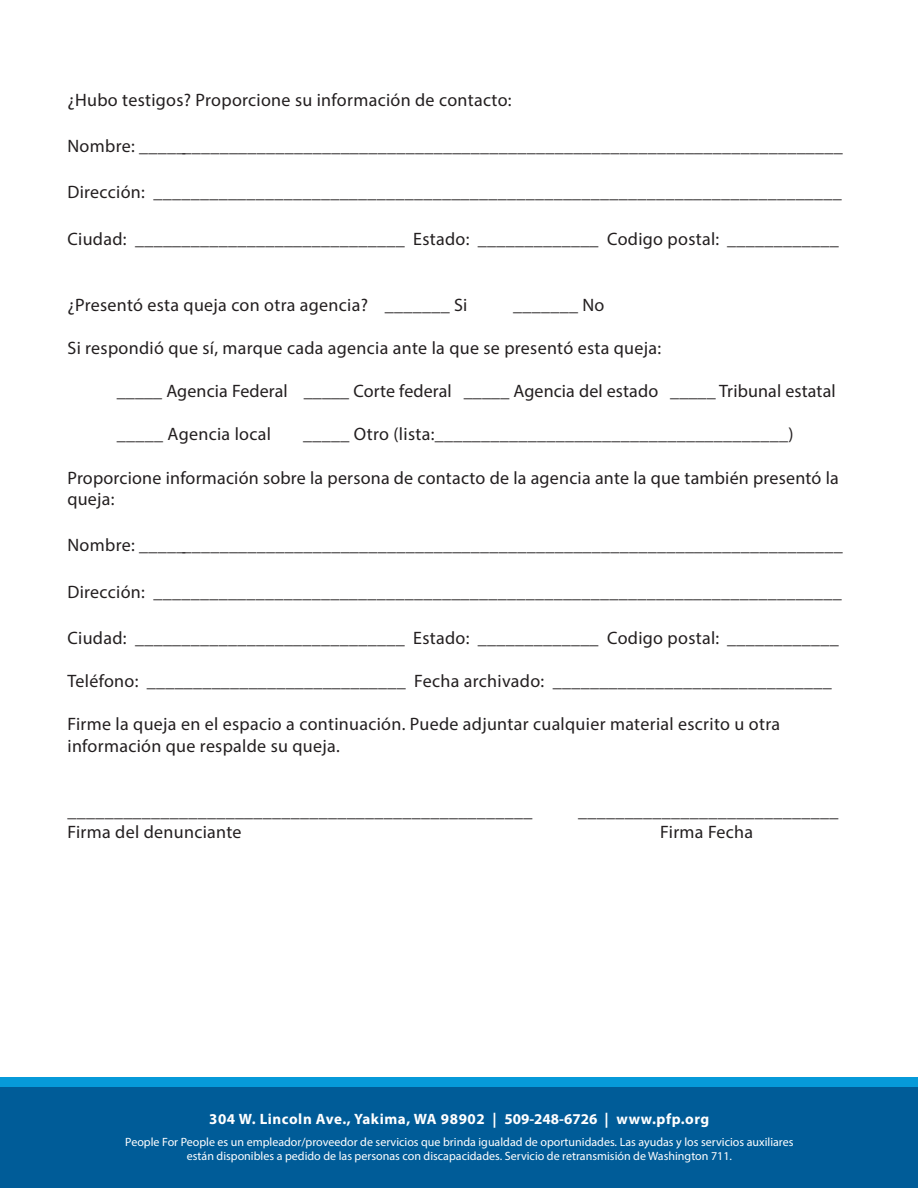
<style>
.page{position:relative;width:918px;height:1188px;background:#fff}
.page>*{position:absolute;margin:0;border:0;box-sizing:border-box;transform-origin:0 0}
.t1{font:18px/21.6px "Myriad Pro";letter-spacing:.015em;color:#231f20}
.t2{font:700 15px "Myriad Pro";letter-spacing:.035em;color:#fff}
.t3{font:12px/14.4px "Myriad Pro";color:#fff;text-align:center}
</style>
<div class="page">
<div style="left:0;top:1077px;width:918px;height:100px;background:#069ad9"></div>
<div style="left:0;top:1087px;width:918px;height:101px;background:#005c98"></div>
<p class="t1" style="left:68px;top:89px;width:446px">¿Hubo testigos? Proporcione su información de contacto:</p>
<p class="t1" style="left:68px;top:135px;width:777px">Nombre: ____________________________________________________________________________</p>
<p class="t1" style="left:68px;top:181px;width:776px">Dirección: __________________________________________________________________________</p>
<p class="t1" style="left:68px;top:227px;width:773px">Ciudad: _____________________________ Estado: _____________ Codigo postal: ____________</p>
<p class="t1" style="left:68px;top:294px;width:402px">¿Presentó esta queja con otra agencia? _______ Si</p>
<p class="t1" style="left:513px;top:294px;width:93px">_______ No</p>
<p class="t1" style="left:68px;top:337px;width:595px">Si respondió que sí, marque cada agencia ante la que se presentó esta queja:</p>
<p class="t1" style="left:117px;top:380px;width:720px">_____ Agencia Federal _____ Corte federal _____ Agencia del estado _____ Tribunal estatal</p>
<p class="t1" style="left:117px;top:423px;width:156px">_____ Agencia local</p>
<p class="t1" style="left:303px;top:423px;width:492px">_____ Otro (lista:______________________________________)</p>
<p class="t1" style="left:68px;top:467px;width:773px">Proporcione información sobre la persona de contacto de la agencia ante la que también presentó la queja:</p>
<p class="t1" style="left:68px;top:534px;width:777px">Nombre: ____________________________________________________________________________</p>
<p class="t1" style="left:68px;top:581px;width:776px">Dirección: __________________________________________________________________________</p>
<p class="t1" style="left:68px;top:627px;width:773px">Ciudad: _____________________________ Estado: _____________ Codigo postal: ____________</p>
<p class="t1" style="left:68px;top:670px;width:766px">Teléfono: ____________________________ Fecha archivado: ______________________________</p>
<p class="t1" style="left:68px;top:713px;width:714px">Firme la queja en el espacio a continuación. Puede adjuntar cualquier material escrito u otra información que respalde su queja.</p>
<p class="t1" style="left:68px;top:800px;width:466px">__________________________________________________</p>
<p class="t1" style="left:578px;top:800px;width:262px">____________________________</p>
<p class="t1" style="left:68px;top:821px;width:176px">Firma del denunciante</p>
<p class="t1" style="left:660px;top:821px;width:94px">Firma Fecha</p>
<p class="t2" style="left:209px;top:1109px;width:502px">304 W. Lincoln Ave., Yakima, WA 98902 | 509-248-6726 | www.pfp.org</p>
<p class="t3" style="left:125px;top:1135px;width:670px">People For People es un empleador/proveedor de servicios que brinda igualdad de oportunidades. Las ayudas y los servicios auxiliares están disponibles a pedido de las personas con discapacidades. Servicio de retransmisión de Washington 711.</p>
</div>
